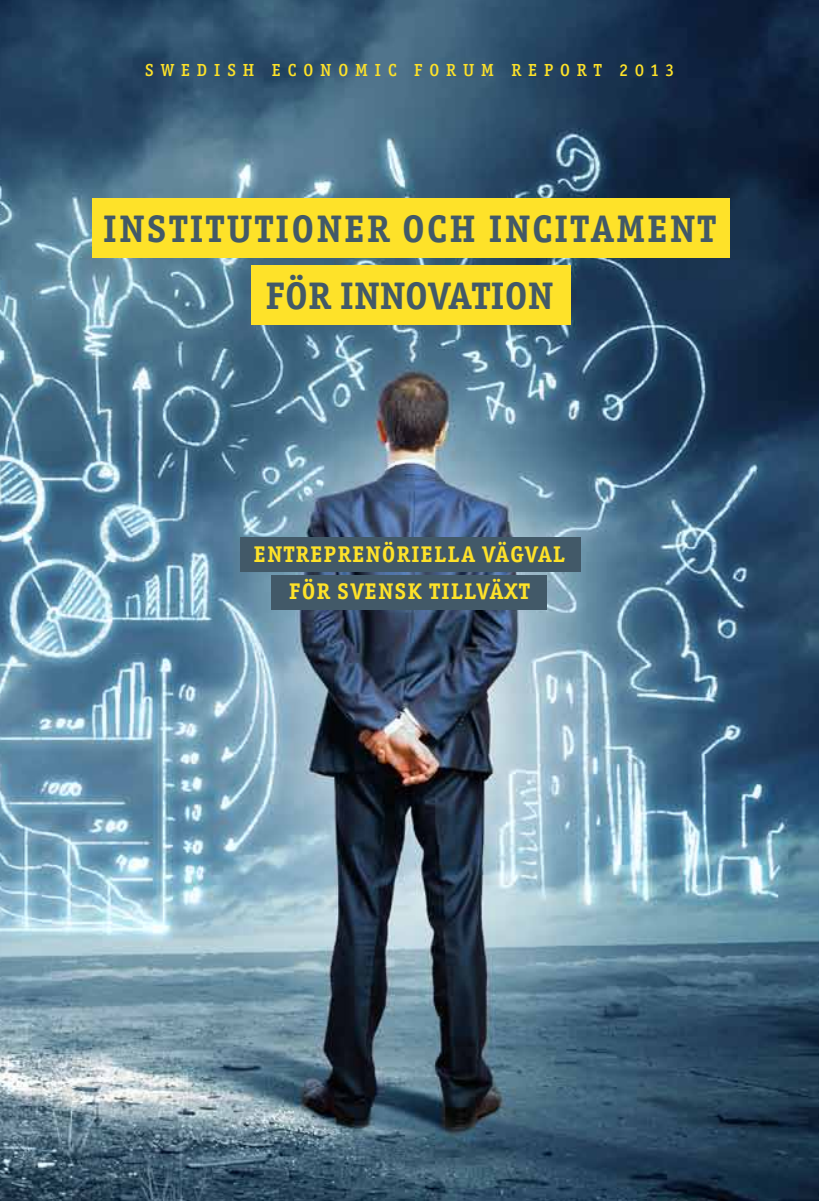
<style>
.page{position:relative;width:819px;height:1201px;background:#fff}
.page>*{position:absolute;margin:0;border:0;box-sizing:border-box;transform-origin:0 0}
.t1{font:700 38.5px/66.5px "Officina Ser ITC Std";letter-spacing:.07em;color:#425968;text-align:center}
.t2{font:700 22.75px/36.8px "Officina Ser ITC Std";letter-spacing:.07em;color:#fee229;text-align:center}
.t3{font:500 17.5px "Officina Ser ITC Std";letter-spacing:.4em;color:#fee229}
</style>
<div class="page">
<img style="left:0;top:0;width:819px;height:1200px">
<div style="left:92px;top:198px;width:637px;height:60px;background:#fee229"></div>
<div style="left:251px;top:265px;width:319px;height:60px;background:#fee229"></div>
<div style="left:241px;top:536px;width:339px;height:35px;background:#425968"></div>
<div style="left:272px;top:574px;width:275px;height:35px;background:#425968"></div>
<p class="t3" style="left:145px;top:60px;width:530px">SWEDISH ECONOMIC FORUM REPORT 2013</p>
<p class="t1" style="left:103px;top:195px;width:614px">INSTITUTIONER OCH INCITAMENT<br>FÖR INNOVATION</p>
<p class="t2" style="left:254px;top:536px;width:312px">ENTREPRENÖRIELLA VÄGVAL<br>FÖR SVENSK TILLVÄXT</p>
</div>
